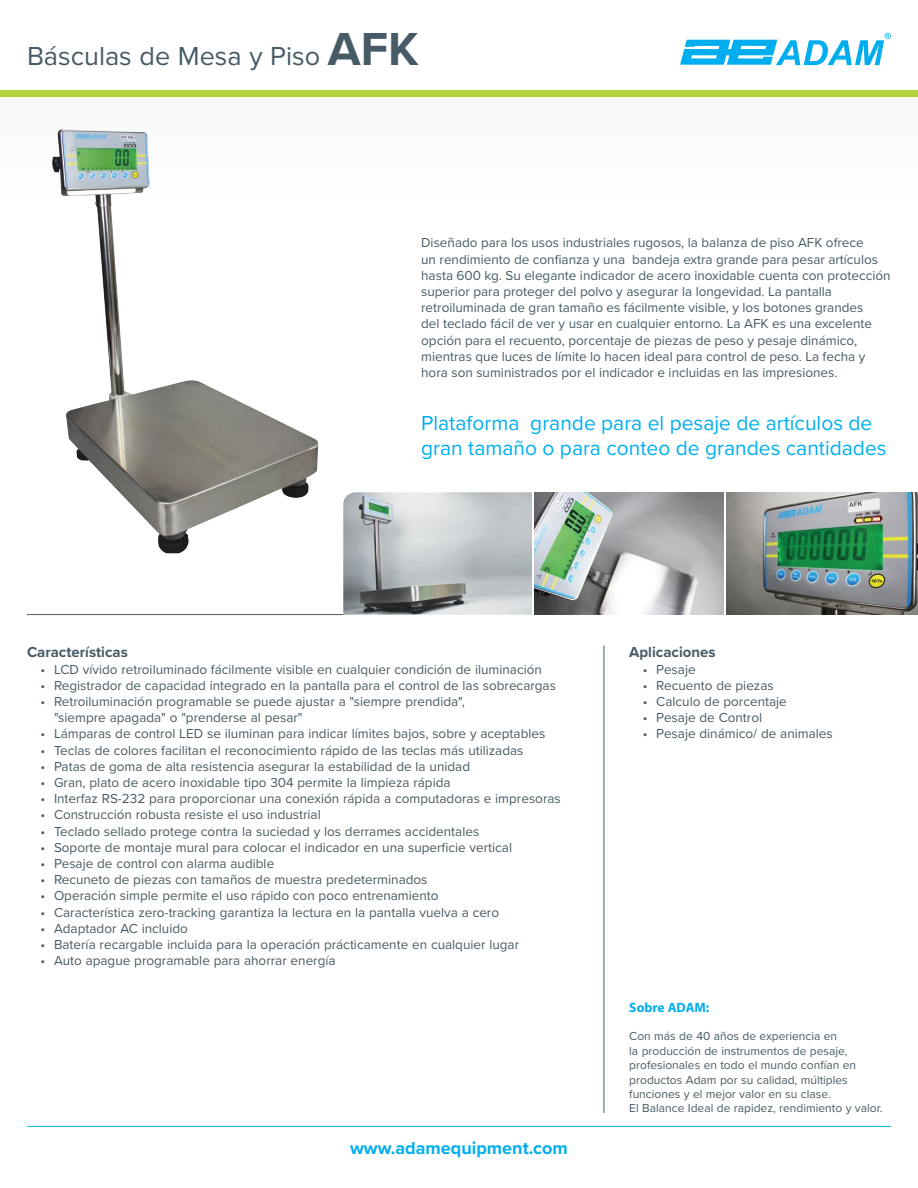
<style>
.page{position:relative;width:918px;height:1188px;background:#fff}
.page>*{position:absolute;margin:0;border:0;box-sizing:border-box;transform-origin:0 0}
.t1{font:27px "Proxima Nova";color:#465b65}
.t2{font:21px/25.2px "Proxima Nova";color:#00aeef}
.t3{font:700 18px "Proxima Nova";color:#00aeef}
.t4{font:700 15px "Proxima Nova";color:#465b65}
.t5{font:13.5px/16.2px "Proxima Nova";color:#465b65}
.t6{font:700 13.5px "Myriad Pro";color:#00aeef}
.t7{font:12px/14.4px "Proxima Nova";color:#465b65}
.s1{font-weight:700;font-size:48px}
</style>
<div class="page">
<svg style="left:680px;top:33px;width:211px;height:32px"></svg>
<img style="left:66px;top:211px;width:252px;height:342px">
<img style="left:727px;top:492px;width:191px;height:123px">
<img style="left:535px;top:492px;width:189px;height:123px">
<img style="left:343px;top:492px;width:189px;height:123px">
<div style="left:0;top:97px;width:918px;height:114px;background:#fbfbfb"></div>
<div style="left:0;top:90px;width:918px;height:7px;background:#b2d33e"></div>
<hr style="left:27px;top:1126px;width:864px;height:1px;background:#00aeef">
<hr style="left:27px;top:614px;width:316px;height:1px;background:#465b65">
<hr style="left:604px;top:646px;width:1px;height:467px;background:#465b65">
<h1 class="t1" style="left:27px;top:36px;width:393px">Básculas de Mesa y Piso <span class="s1">AFK</span></h1>
<p class="t5" style="left:421px;top:234px;width:471px">Diseñado para los usos industriales rugosos, la balanza de piso AFK ofrece<br>un rendimiento de confianza y una bandeja extra grande para pesar artículos hasta 600 kg. Su elegante indicador de acero inoxidable cuenta con protección superior para proteger del polvo y asegurar la longevidad. La pantalla retroiluminada de gran tamaño es fácilmente visible, y los botones grandes<br>del teclado fácil de ver y usar en cualquier entorno. La AFK es una excelente opción para el recuento, porcentaje de piezas de peso y pesaje dinámico, mientras que luces de límite lo hacen ideal para control de peso. La fecha y hora son suministrados por el indicador e incluidas en las impresiones.</p>
<h2 class="t2" style="left:421px;top:410px;width:467px">Plataforma grande para el pesaje de artículos de gran tamaño o para conteo de grandes cantidades</h2>
<p class="t4" style="left:27px;top:641px;width:102px">Características</p>
<p class="t5" style="left:40px;top:660px;width:503px">• LCD vívido retroiluminado fácilmente visible en cualquier condición de iluminación</p>
<p class="t5" style="left:40px;top:677px;width:517px">• Registrador de capacidad integrado en la pantalla para el control de las sobrecargas</p>
<p class="t5" style="left:54px;top:693px;width:412px;text-indent:-14px">• Retroiluminación programable se puede ajustar a "siempre prendida", "siempre apagada" o "prenderse al pesar"</p>
<p class="t5" style="left:40px;top:725px;width:506px">• Lámparas de control LED se iluminan para indicar límites bajos, sobre y aceptables</p>
<p class="t5" style="left:40px;top:741px;width:485px">• Teclas de colores facilitan el reconocimiento rápido de las teclas más utilizadas</p>
<p class="t5" style="left:40px;top:758px;width:431px">• Patas de goma de alta resistencia asegurar la estabilidad de la unidad</p>
<p class="t5" style="left:40px;top:774px;width:412px">• Gran, plato de acero inoxidable tipo 304 permite la limpieza rápida</p>
<p class="t5" style="left:40px;top:790px;width:522px">• Interfaz RS-232 para proporcionar una conexión rápida a computadoras e impresoras</p>
<p class="t5" style="left:40px;top:806px;width:282px">• Construcción robusta resiste el uso industrial</p>
<p class="t5" style="left:40px;top:822px;width:440px">• Teclado sellado protege contra la suciedad y los derrames accidentales</p>
<p class="t5" style="left:40px;top:839px;width:473px">• Soporte de montaje mural para colocar el indicador en una superficie vertical</p>
<p class="t5" style="left:40px;top:855px;width:235px">• Pesaje de control con alarma audible</p>
<p class="t5" style="left:40px;top:871px;width:389px">• Recuneto de piezas con tamaños de muestra predeterminados</p>
<p class="t5" style="left:40px;top:887px;width:400px">• Operación simple permite el uso rápido con poco entrenamiento</p>
<p class="t5" style="left:40px;top:903px;width:460px">• Característica zero-tracking garantiza la lectura en la pantalla vuelva a cero</p>
<p class="t5" style="left:40px;top:920px;width:149px">• Adaptador AC incluido</p>
<p class="t5" style="left:40px;top:936px;width:480px">• Batería recargable incluida para la operación prácticamente en cualquier lugar</p>
<p class="t5" style="left:40px;top:952px;width:297px">• Auto apague programable para ahorrar energía</p>
<h3 class="t3" style="left:350px;top:1135px;width:219px">www.adamequipment.com</h3>
<p class="t4" style="left:629px;top:641px;width:88px">Aplicaciones</p>
<p class="t5" style="left:643px;top:660px;width:54px">• Pesaje</p>
<p class="t5" style="left:643px;top:677px;width:132px">• Recuento de piezas</p>
<p class="t5" style="left:643px;top:693px;width:146px">• Calculo de porcentaje</p>
<p class="t5" style="left:643px;top:709px;width:121px">• Pesaje de Control</p>
<p class="t5" style="left:643px;top:725px;width:191px">• Pesaje dinámico/ de animales</p>
<p class="t6" style="left:629px;top:998px;width:82px">Sobre ADAM:</p>
<p class="t7" style="left:629px;top:1029px;width:255px">Con más de 40 años de experiencia en<br>la producción de instrumentos de pesaje, profesionales en todo el mundo confían en productos Adam por su calidad, múltiples funciones y el mejor valor en su clase.<br>El Balance Ideal de rapidez, rendimiento y valor.</p>
</div>
